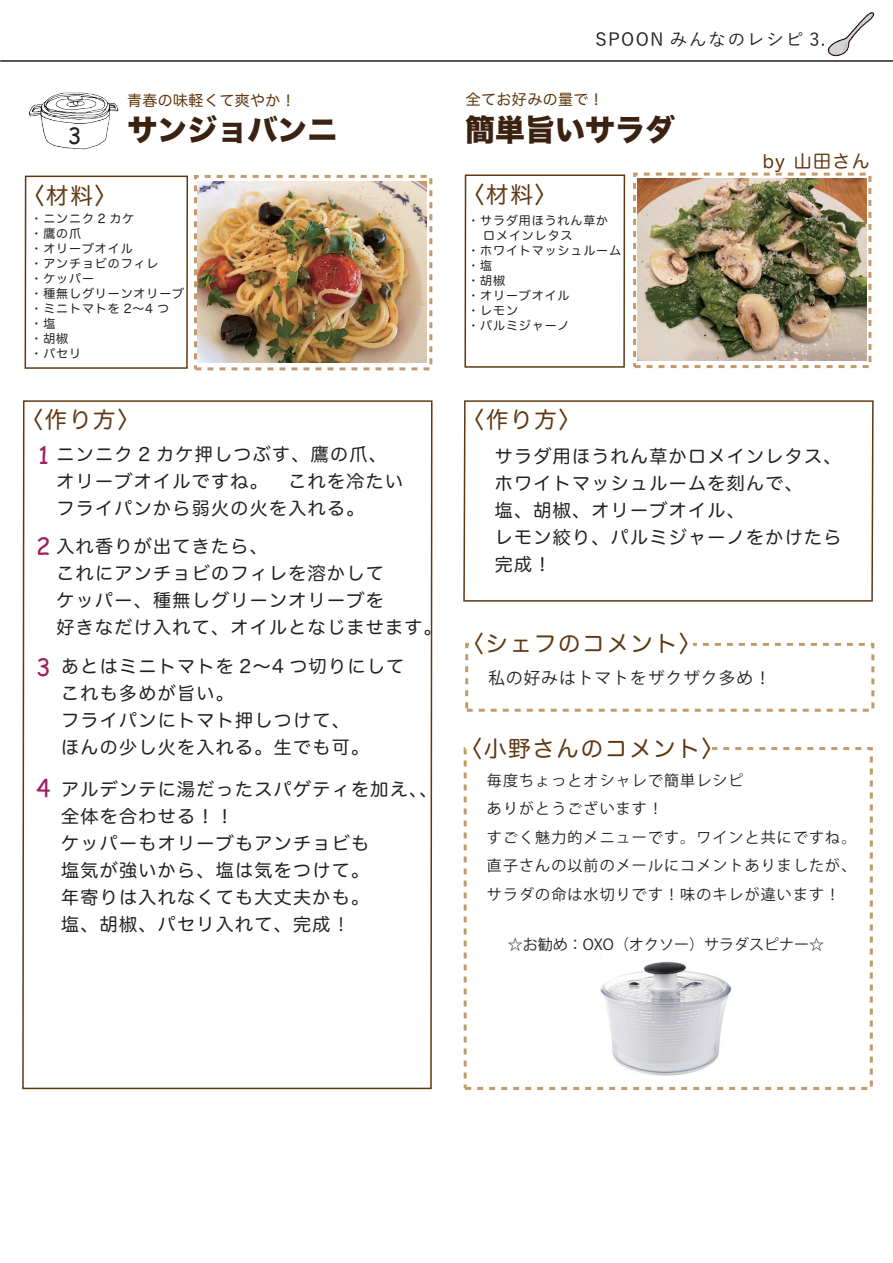
<style>
.page{position:relative;width:893px;height:1263px;background:#fff}
.page>*{position:absolute;margin:0;border:0;box-sizing:border-box;transform-origin:0 0}
.t1{font:30px "Hira Kaku Std W8";color:#3a2111}
.t2{font:24px "Comic Sans MS";color:#9e1f62}
.t3{font:22.5px "Hira Maru Pro W4";letter-spacing:.075em;color:#603711}
.t4{font:22.5px "Comic Sans MS";color:#231f20}
.t5{font:18px/27px "Hira Maru Pro W4";letter-spacing:.075em;color:#231f20}
.t6{font:500 18px "Yu Go";letter-spacing:.075em;color:#231f20}
.t7{font:18px "Hira Maru Pro W4";letter-spacing:.075em;color:#603711}
.t8{font:16.5px "Koz Go Pr 6 N";letter-spacing:.075em;color:#231f20}
.t9{font:15px/28.5px "Koz Go Pr 6 N";letter-spacing:.075em;color:#231f20}
.t10{font:15px "Koz Go Pr 6 N";color:#231f20}
.t11{font:15px "Hira Maru Pro W4";letter-spacing:.025em;color:#603711}
.t12{font:12px/15px "Hira Maru Pro W4";letter-spacing:.075em;color:#231f20}
.s1{font-family:"Koz Go Pr 6 N"}
</style>
<div class="page">
<img style="left:29px;top:92px;width:90px;height:58px">
<div style="left:25px;top:176px;width:163px;height:193px;border:2px solid #603711"></div>
<svg style="left:22px;top:400px;width:411px;height:690px"></svg>
<img style="left:828px;top:12px;width:47px;height:45px">
<hr style="left:0;top:60px;width:893px;height:2px;background:#231f20">
<div style="left:464px;top:174px;width:161px;height:194px;border:2px solid #603711"></div>
<svg style="left:463px;top:400px;width:411px;height:202px"></svg>
<div style="left:633px;top:173px;width:238px;height:195px;border:3px dashed #c39a6b"></div>
<div style="left:465px;top:643px;width:409px;height:69px;border:3px dashed #c39a6b"></div>
<div style="left:473px;top:626px;width:219px;height:39px;background:#fff"></div>
<img style="left:198px;top:181px;width:228px;height:181px">
<div style="left:194px;top:175px;width:238px;height:195px;border:3px dashed #c39a6b"></div>
<img style="left:638px;top:179px;width:228px;height:181px">
<div style="left:464px;top:747px;width:409px;height:343px;border:3px dashed #c39a6b"></div>
<div style="left:471px;top:730px;width:241px;height:39px;background:#fff"></div>
<img style="left:600px;top:954px;width:131px;height:122px">
<p class="t4" style="left:68px;top:119px;width:15px">3</p>
<p class="t11" style="left:127px;top:87px;width:170px">青春の味軽くて爽やか！</p>
<h1 class="t1" style="left:128px;top:113px;width:212px">サンジョバンニ</h1>
<p class="t3" style="left:22px;top:176px;width:96px">〈材料〉</p>
<p class="t12" style="left:31px;top:211px;width:155px">・ニンニク 2 カケ<br>・鷹の爪<br>・オリーブオイル<br>・アンチョビのフィレ<br>・ケッパー<br>・種無しグリーンオリーブ・ミニトマトを 2～4 つ<br>・塩<br>・胡椒<br>・パセリ</p>
<p class="t3" style="left:21px;top:400px;width:121px">〈作り方〉</p>
<h2 class="t2" style="left:38px;top:437px;width:12px">1</h2>
<h2 class="t2" style="left:36px;top:529px;width:16px">2</h2>
<h2 class="t2" style="left:36px;top:649px;width:16px">3</h2>
<p class="t5" style="left:57px;top:440px;width:348px">ニンニク 2 カケ押しつぶす、鷹の爪、オリーブオイルですね。　これを冷たいフライパンから弱火の火を入れる。</p>
<p class="t5" style="left:57px;top:531px;width:387px">入れ香りが出てきたら、<br>これにアンチョビのフィレを溶かして<br>ケッパー、種無しグリーンオリーブを<br>好きなだけ入れて、オイルとなじませます。</p>
<p class="t5" style="left:61px;top:652px;width:345px">あとはミニトマトを 2～4 つ切りにしてこれも多めが旨い。<br>フライパンにトマト押しつけて、<br>ほんの少し火を入れる。生でも可。</p>
<p class="t6" style="left:595px;top:23px;width:232px">SPOON みんなのレシピ 3.</p>
<p class="t11" style="left:466px;top:86px;width:139px">全てお好みの量で！</p>
<h1 class="t1" style="left:465px;top:113px;width:211px">簡単旨いサラダ</h1>
<p class="t3" style="left:462px;top:175px;width:96px">〈材料〉</p>
<p class="t12" style="left:467px;top:213px;width:155px">・サラダ用ほうれん草か　ロメインレタス<br>・ホワイトマッシュルーム・塩<br>・胡椒<br>・オリーブオイル<br>・レモン<br>・パルミジャーノ</p>
<p class="t7" style="left:763px;top:145px;width:109px">by 山田さん</p>
<p class="t3" style="left:462px;top:400px;width:121px">〈作り方〉</p>
<p class="t5" style="left:495px;top:441px;width:348px">サラダ用ほうれん草かロメインレタス、ホワイトマッシュルームを刻んで、<br>塩、胡椒、オリーブオイル、<br>レモン絞り、パルミジャーノをかけたら完成！</p>
<p class="t3" style="left:461px;top:624px;width:241px">〈シェフのコメント〉</p>
<p class="t8" style="left:488px;top:669px;width:284px">私の好みはトマトをザクザク多め！</p>
<p class="t3" style="left:460px;top:728px;width:266px">〈小野さんのコメント〉</p>
<h2 class="t2" style="left:36px;top:770px;width:16px">4</h2>
<p class="t5" style="left:61px;top:775px;width:378px">アルデンテに湯だったスパゲティを加え、、全体を合わせる！！<br>ケッパーもオリーブもアンチョビも<br>塩気が強いから、塩は気をつけて。<br>年寄りは入れなくても大丈夫かも。<br>塩、胡椒、パセリ入れて、完成<span class="s1">！</span></p>
<p class="t9" style="left:487px;top:766px;width:371px">毎度ちょっとオシャレで簡単レシピ<br>ありがとうございます！<br>すごく魅力的メニューです。ワインと共にですね。直子さんの以前のメールにコメントありましたが、サラダの命は水切りです！味のキレが違います！</p>
<p class="t10" style="left:508px;top:936px;width:318px">☆お勧め：OXO（オクソー）サラダスピナー☆</p>
</div>
